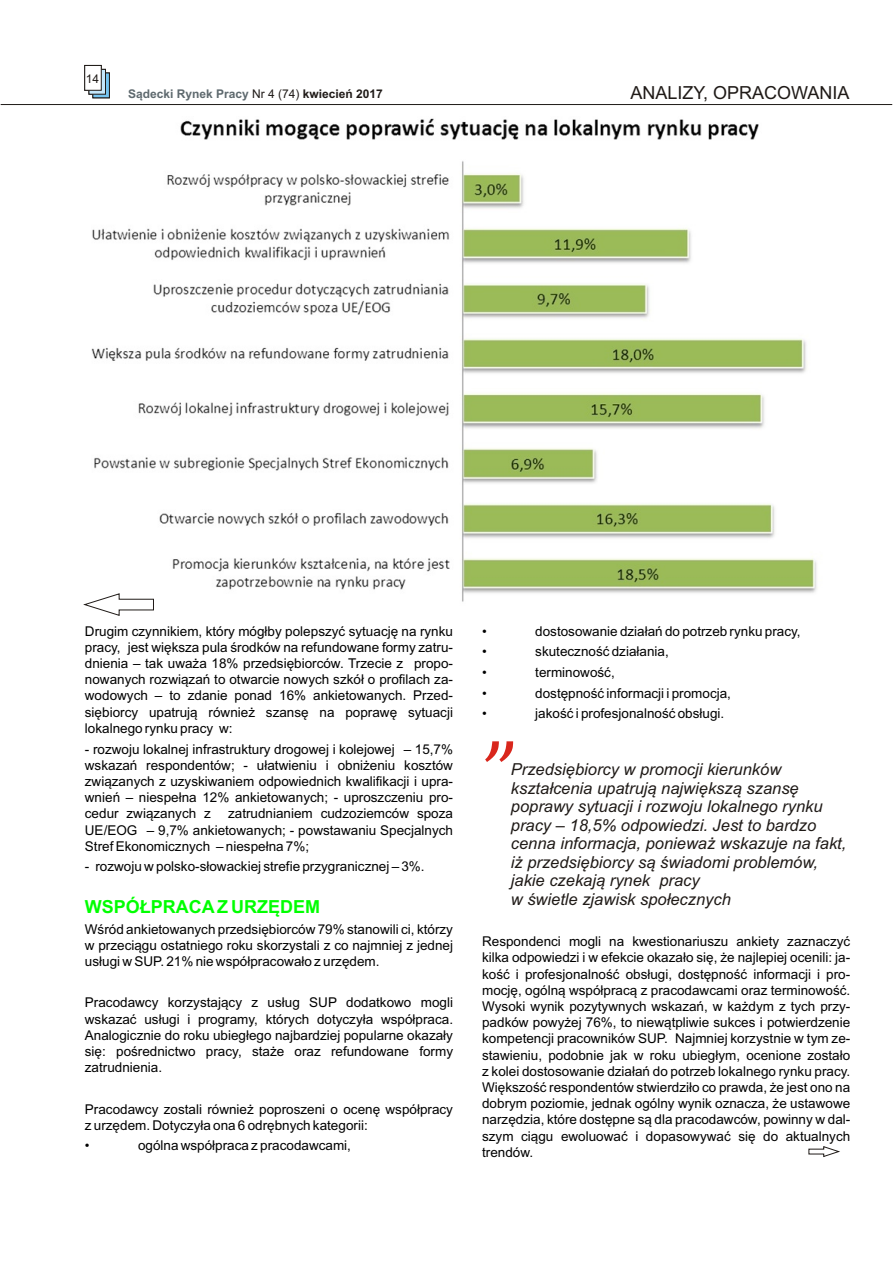
<style>
.page{position:relative;width:894px;height:1263px;background:#fff}
.page>*{position:absolute;margin:0;border:0;box-sizing:border-box;transform-origin:0 0}
.t1{font:italic 87.9px "Cambria";color:#d9261c}
.t2{font:18px "Arial";color:#1f1a17}
.t3{font:700 18px "Arial";color:#0f0}
.t4{font:italic 16.5px/18.5px "Arial";color:#1f1a17}
.t5{font:13.5px/16.2px "Arial";color:#000;text-align:justify}
.t6{font:700 12px "Arial";color:#5e696e}
.t7{font:12px "Arial";color:#1f1a17}
.s1{font-weight:400;color:#1f1a17}
.s2{color:#1f1a17}
</style>
<div class="page">
<svg style="left:93px;top:73px;width:17px;height:25px"></svg>
<svg style="left:89px;top:69px;width:17px;height:25px"></svg>
<div style="left:85px;top:65px;width:16px;height:25px;background:#fff"></div>
<hr style="left:1px;top:104px;width:891px;height:1px;background:#1f1a17">
<svg style="left:809px;top:1146px;width:31px;height:11px"></svg>
<img style="left:91px;top:118px;width:726px;height:484px">
<svg style="left:84px;top:593px;width:70px;height:23px"></svg>
<p class="t7" style="left:86px;top:74px;width:15px">14</p>
<p class="t7" style="left:93px;top:75px;width:8px">0</p>
<p class="t6" style="left:128px;top:89px;width:256px">S¹decki Rynek Pracy <span class="s1">Nr 4 (74)</span> <span class="s2">kwiecieñ 2017</span></p>
<h2 class="t2" style="left:631px;top:86px;width:221px">ANALIZY, OPRACOWANIA</h2>
<p class="t5" style="left:85px;top:624px;width:370px">Drugim czynnikiem, który móg³by polepszyæ sytuacjê na rynku</p>
<p class="t5" style="left:482px;top:624px;width:6px">•</p>
<p class="t5" style="left:535px;top:624px;width:267px">dostosowanie dzia³añ do potrzeb rynku pracy,</p>
<p class="t5" style="left:85px;top:640px;width:370px">pracy, jest wiêksza pula œrodków na refundowane formy zatru-</p>
<p class="t5" style="left:482px;top:645px;width:6px">•</p>
<p class="t5" style="left:535px;top:645px;width:135px">skutecznoœæ dzia³ania,</p>
<p class="t5" style="left:85px;top:656px;width:370px">dnienia – tak uwa¿a 18% przedsiêbiorców. Trzecie z propo-</p>
<p class="t5" style="left:482px;top:665px;width:6px">•</p>
<p class="t5" style="left:535px;top:665px;width:81px">terminowoœæ,</p>
<p class="t5" style="left:85px;top:673px;width:370px">nowanych rozwi¹zañ to otwarcie nowych szkó³ o profilach za&shy;wodowych – to zdanie ponad 16% ankietowanych. Przed-</p>
<p class="t5" style="left:482px;top:686px;width:6px">•</p>
<p class="t5" style="left:535px;top:686px;width:197px">dostêpnoœæ informacji i promocja,</p>
<p class="t5" style="left:85px;top:705px;width:370px">siêbiorcy upatruj¹ równie¿ szansê na poprawê sytuacji</p>
<p class="t5" style="left:482px;top:707px;width:6px">•</p>
<p class="t5" style="left:535px;top:707px;width:191px">jakoœæ i profesjonalnoœæ obs³ugi.</p>
<p class="t5" style="left:85px;top:721px;width:149px">lokalnego rynku pracy w:</p>
<p class="t5" style="left:85px;top:742px;width:370px">- rozwoju lokalnej infrastruktury drogowej i kolejowej – 15,7% wskazañ respondentów; - u³atwieniu i obni¿eniu kosztów zwi¹zanych z uzyskiwaniem odpowiednich kwalifikacji i upra&shy;wnieñ – niespe³na 12% ankietowanych; - uproszczeniu pro&shy;cedur zwi¹zanych z</p>
<h1 class="t1" style="left:523px;top:768px;width:34px;rotate:-180deg">“</h1>
<p class="t4" style="left:511px;top:762px;width:337px">Przedsiêbiorcy w promocji kierunków kszta³cenia upatruj¹ najwiêksz¹ szansê poprawy sytuacji i rozwoju lokalnego rynku pracy – 18,5% odpowiedzi. Jest to bardzo cenna informacja, poniewa¿ wskazuje na fakt, i¿ przedsiêbiorcy s¹ œwiadomi problemów, jakie czekaj¹ rynek pracy<br>w œwietle zjawisk spo³ecznych</p>
<p class="t5" style="left:85px;top:807px;width:370px;text-indent:143px">zatrudnianiem cudzoziemców spoza UE/EOG – 9,7% ankietowanych; - powstawaniu Specjalnych Stref Ekonomicznych – niespe³na 7%;</p>
<p class="t5" style="left:85px;top:860px;width:341px">- rozwoju w polsko-s³owackiej strefie przygranicznej – 3%.</p>
<h2 class="t3" style="left:85px;top:900px;width:237px">WSPÓ£PRACA Z URZÊDEM</h2>
<p class="t5" style="left:85px;top:922px;width:370px">Wœród ankietowanych przedsiêbiorców 79% stanowili ci, którzy w przeci¹gu ostatniego roku skorzystali z co najmniej z jednej</p>
<p class="t5" style="left:482px;top:935px;width:370px">Respondenci mogli na kwestionariuszu ankiety zaznaczyæ</p>
<p class="t5" style="left:85px;top:954px;width:296px">us³ugi w SUP. 21% nie wspó³pracowa³o z urzêdem.</p>
<p class="t5" style="left:482px;top:951px;width:370px">kilka odpowiedzi i w efekcie okaza³o siê, ¿e najlepiej ocenili: ja&shy;koœæ i profesjonalnoœæ obs³ugi, dostêpnoœæ informacji i pro&shy;mocjê, ogóln¹ wspó³prac¹ z pracodawcami oraz terminowoœæ.</p>
<p class="t5" style="left:85px;top:996px;width:370px">Pracodawcy korzystaj¹cy z us³ug SUP dodatkowo mogli</p>
<p class="t5" style="left:482px;top:999px;width:370px">Wysoki wynik pozytywnych wskazañ, w ka¿dym z tych przy-</p>
<p class="t5" style="left:85px;top:1012px;width:370px">wskazaæ us³ugi i programy, których dotyczy³a wspó³praca.</p>
<p class="t5" style="left:482px;top:1016px;width:370px">padków powy¿ej 76%, to niew¹tpliwie sukces i potwierdzenie</p>
<p class="t5" style="left:85px;top:1028px;width:370px">Analogicznie do roku ubieg³ego najbardziej popularne okaza³y</p>
<p class="t5" style="left:482px;top:1032px;width:370px">kompetencji pracowników SUP. Najmniej korzystnie w tym ze-</p>
<p class="t5" style="left:85px;top:1044px;width:370px">siê: poœrednictwo pracy, sta¿e oraz refundowane formy</p>
<p class="t5" style="left:482px;top:1048px;width:370px">stawieniu, podobnie jak w roku ubieg³ym, ocenione zosta³o</p>
<p class="t5" style="left:85px;top:1061px;width:79px">zatrudnienia.</p>
<p class="t5" style="left:482px;top:1064px;width:370px">z kolei dostosowanie dzia³añ do potrzeb lokalnego rynku pracy.<br>Wiêkszoœæ respondentów stwierdzi³o co prawda, ¿e jest ono na dobrym poziomie, jednak ogólny wynik oznacza, ¿e ustawowe</p>
<p class="t5" style="left:85px;top:1102px;width:370px">Pracodawcy zostali równie¿ poproszeni o ocenê wspó³pracy</p>
<p class="t5" style="left:482px;top:1113px;width:370px">narzêdzia, które dostêpne s¹ dla pracodawców, powinny w dal-</p>
<p class="t5" style="left:85px;top:1118px;width:284px">z urzêdem. Dotyczy³a ona 6 odrêbnych kategorii:</p>
<p class="t5" style="left:482px;top:1129px;width:370px">szym ci¹gu ewoluowaæ i dopasowywaæ siê do aktualnych</p>
<p class="t5" style="left:85px;top:1139px;width:6px">•</p>
<p class="t5" style="left:138px;top:1139px;width:215px">ogólna wspó³praca z pracodawcami,</p>
<p class="t5" style="left:482px;top:1145px;width:53px">trendów.</p>
</div>
